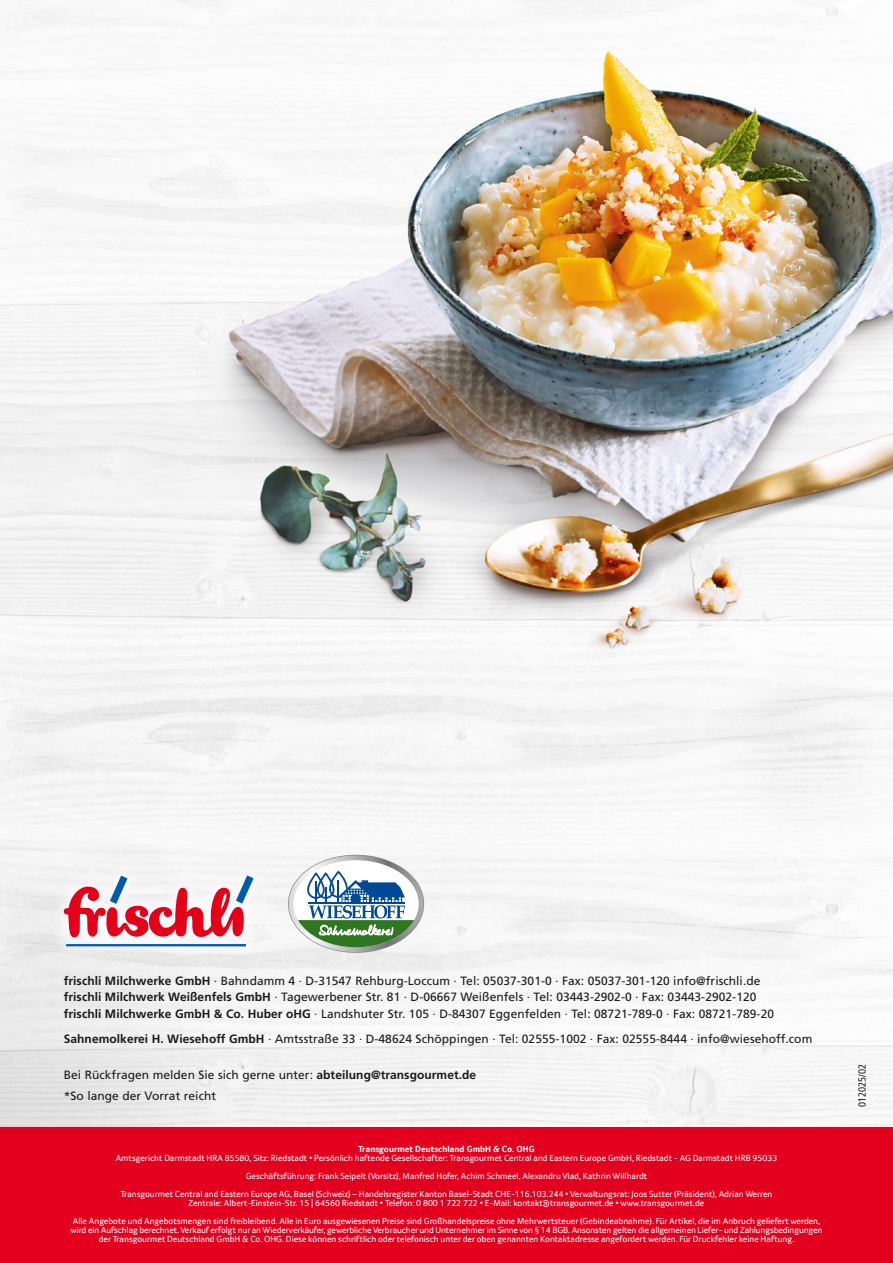
<style>
.page{position:relative;width:893px;height:1263px;background:#fff}
.page>*{position:absolute;margin:0;border:0;box-sizing:border-box;transform-origin:0 0}
.t1{font:12px/16.5px "Frutiger LT Std";letter-spacing:.005em;color:#1a1a18}
.t2{font:condensed 10.5px "Frutiger LT Std";color:#1a1a18}
.t3{font:9px/18px "Transgourmet";color:#fff;text-align:center}
.t4{font:700 9px "Transgourmet";color:#fff}
.s1{font-weight:700}
</style>
<div class="page">
<img style="left:0;top:0;width:893px;height:1127px">
<img style="left:848px;top:1056px;width:27px;height:60px">
<img style="left:51px;top:862px;width:215px;height:98px">
<svg style="left:64px;top:875px;width:190px;height:71px"></svg>
<svg style="left:289px;top:855px;width:134px;height:97px"></svg>
<div style="left:0;top:1127px;width:893px;height:136px;background:#e3001f"></div>
<p class="t1" style="left:64px;top:972px;width:712px"><span class="s1">frischli Milchwerke GmbH</span> · Bahndamm 4 ∙ D-31547 Rehburg-Loccum · Tel: 05037-301-0 ∙ Fax: 05037-301-120 info@frischli.de <span class="s1">frischli Milchwerk Weißenfels GmbH</span> · Tagewerbener Str. 81 · D-06667 Weißenfels · Tel: 03443-2902-0 ∙ Fax: 03443-2902-120 <span class="s1">frischli Milchwerke GmbH &amp; Co. Huber oHG</span> · Landshuter Str. 105 · D-84307 Eggenfelden · Tel: 08721-789-0 ∙ Fax: 08721-789-20</p>
<h1 class="t1" style="left:64px;top:1030px;width:750px"><span class="s1">Sahnemolkerei H. Wiesehoff GmbH</span> · Amtsstraße 33 ∙ D-48624 Schöppingen · Tel: 02555-1002 ∙ Fax: 02555-8444 ∙ info@wiesehoff.com</h1>
<h1 class="t1" style="left:64px;top:1065px;width:414px;line-height:20.7px">Bei Rückfragen melden Sie sich gerne unter: <span class="s1">abteilung@transgourmet.de </span>*So lange der Vorrat reicht</h1>
<p class="t2" style="left:856px;top:1107px;width:45px;rotate:-90deg">012025/02</p>
<p class="t4" style="left:358px;top:1143px;width:178px">Transgourmet Deutschland GmbH &amp; Co. OHG</p>
<p class="t3" style="left:116px;top:1149px;width:663px">Amtsgericht Darmstadt HRA 85580, Sitz: Riedstadt • Persönlich haftende Gesellschafter: Transgourmet Central and Eastern Europe GmbH, Riedstadt - AG Darmstadt HRB 95033<br>Geschäftsführung: Frank Seipelt (Vorsitz), Manfred Hofer, Achim Schmeel, Alexandru Vlad, Kathrin Willhardt<br>Transgourmet Central and Eastern Europe AG, Basel (Schweiz) – Handelsregister Kanton Basel-Stadt CHE-116.103.244 • Verwaltungsrat: Joos Sutter (Präsident), Adrian Werren</p>
<p class="t3" style="left:73px;top:1194px;width:749px">Zentrale: Albert-Einstein-Str. 15 | 64560 Riedstadt • Telefon: 0 800 1 722 722 • E-Mail: kontakt@transgourmet.de • www.transgourmet.de<br>Alle Angebote und Angebotsmengen sind freibleibend. Alle in Euro ausgewiesenen Preise sind Großhandelspreise ohne Mehrwertsteuer (Gebindeabnahme). Für Artikel, die im Anbruch geliefert werden,</p>
<p class="t3" style="left:71px;top:1225px;width:753px;line-height:9px">wird ein Aufschlag berechnet. Verkauf erfolgt nur an Wiederverkäufer, gewerbliche Verbraucher und Unternehmer im Sinne von § 14 BGB. Ansonsten gelten die allgemeinen Liefer- und Zahlungsbedingungen der Transgourmet Deutschland GmbH &amp; Co. OHG. Diese können schriftlich oder telefonisch unter der oben genannten Kontaktadresse angefordert werden. Für Druckfehler keine Haftung.</p>
</div>
